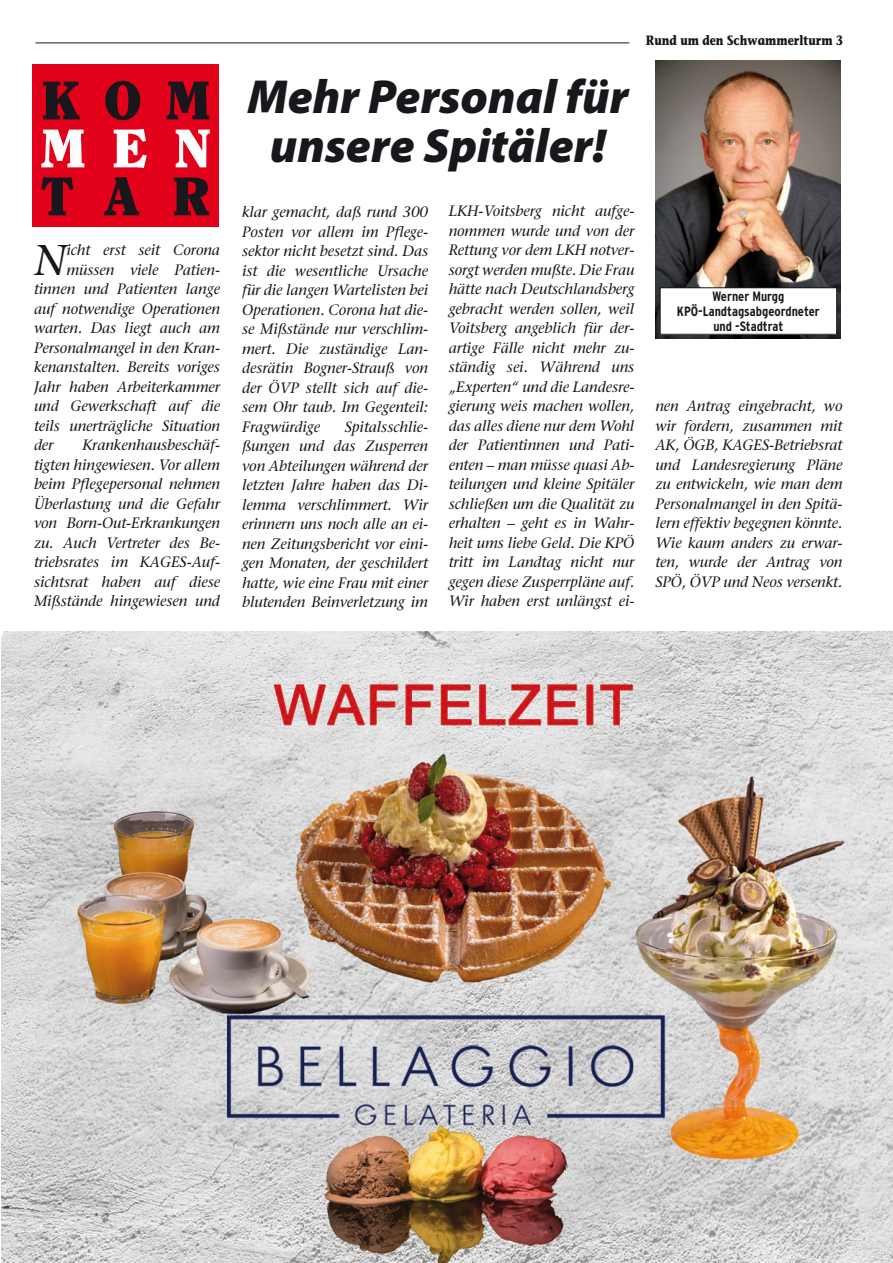
<style>
.page{position:relative;width:893px;height:1263px;background:#fff}
.page>*{position:absolute;margin:0;border:0;box-sizing:border-box;transform-origin:0 0}
.t1{font:900 54px "Clearface";letter-spacing:.51em;color:#1a171c}
.t2{font:900 54px "Clearface";color:#fff}
.Titel_2{font:italic 900 48px/49.5px "Myriad Pro";color:#1a171c;text-align:center}
.swt-twxt{font:italic 42.9px "Stone Serif";color:#1a171c}
.swt-twxt-2{font:italic 15px/19.5px "Stone Serif";letter-spacing:-.005em;color:#1a171c;text-align:justify}
.t3{font:700 condensed 13.5px/15px "Interstate";color:#1a171c;text-align:center}
.t4{font:700 13.5px "Stone Informal";color:#1a171c;scale:.8 1}
</style>
<div class="page">
<hr style="left:35px;top:43px;width:594px;height:1px;background:#1a171c">
<img style="left:656px;top:60px;width:185px;height:278px">
<div style="left:32px;top:64px;width:187px;height:162px;background:#e2001a"></div>
<div style="left:660px;top:288px;width:177px;height:46px;background:#fff"></div>
<div style="left:660px;top:287px;width:177px;height:48px;border:1px solid #1a171c"></div>
<img style="left:1px;top:632px;width:892px;height:631px">
<p class="t1" style="left:41px;top:67px;width:171px">KOM</p>
<p class="t2" style="left:41px;top:115px;width:171px">MEN</p>
<p class="t1" style="left:41px;top:163px;width:171px">TAR</p>
<p class="swt-twxt" style="left:34px;top:234px;width:34px">N</p>
<p class="swt-twxt-2" style="left:66px;top:240px;width:155px">icht erst seit Corona</p>
<p class="swt-twxt-2" style="left:66px;top:260px;width:155px">müssen viele Patien-</p>
<p class="swt-twxt-2" style="left:34px;top:279px;width:188px">tinnen und Patienten lange</p>
<p class="swt-twxt-2" style="left:34px;top:299px;width:188px">auf notwendige Operationen</p>
<p class="swt-twxt-2" style="left:34px;top:318px;width:188px">warten. Das liegt auch am</p>
<p class="swt-twxt-2" style="left:34px;top:338px;width:188px">Personalmangel in den Kran-</p>
<p class="swt-twxt-2" style="left:34px;top:357px;width:188px">kenanstalten. Bereits voriges</p>
<p class="swt-twxt-2" style="left:34px;top:377px;width:188px">Jahr haben Arbeiterkammer</p>
<p class="swt-twxt-2" style="left:34px;top:396px;width:188px">und Gewerkschaft auf die</p>
<p class="swt-twxt-2" style="left:34px;top:416px;width:188px">teils unerträgliche Situation</p>
<p class="swt-twxt-2" style="left:34px;top:435px;width:21px">der</p>
<p class="swt-twxt-2" style="left:34px;top:435px;width:188px;text-indent:48px">Krankenhausbeschäf&shy;tigten hingewiesen. Vor allem beim Pflegepersonal nehmen Überlastung und die Gefahr von Born-Out-Erkrankungen zu. Auch Vertreter des Be&shy;triebsrates im KAGES-Auf&shy;sichtsrat haben auf diese Mißstände hingewiesen und</p>
<p class="t4" style="left:646px;top:31px;width:248px">Rund um den Schwammerlturm 3</p>
<p class="Titel_2" style="left:247px;top:70px;width:383px">Mehr Personal für unsere Spitäler!</p>
<p class="swt-twxt-2" style="left:242px;top:202px;width:188px">klar gemacht, daß rund 300<br>Posten vor allem im Pflege&shy;sektor nicht besetzt sind. Das ist die wesentliche Ursache für die langen Wartelisten bei Operationen. Corona hat die&shy;se Mißstände nur verschlim&shy;mert. Die zuständige Lan&shy;desrätin Bogner-Strauß von der ÖVP stellt sich auf die&shy;sem Ohr taub. Im Gegenteil:<br>Fragwürdige</p>
<p class="swt-twxt-2" style="left:449px;top:201px;width:187px">LKH-Voitsberg nicht aufge&shy;nommen wurde und von der Rettung vor dem LKH notver&shy;sorgt werden mußte. Die Frau hätte nach Deutschlandsberg gebracht werden sollen, weil Voitsberg angeblich für der&shy;artige Fälle nicht mehr zu&shy;ständig sei. Während uns „Experten“ und die Landesre&shy;gierung weis machen wollen, das alles diene nur dem Wohl der Patientinnen und Pati&shy;enten – man müsse quasi Ab&shy;teilungen und kleine Spitäler schließen um die Qualität zu erhalten – geht es in Wahr&shy;heit ums liebe Geld. Die KPÖ tritt im Landtag nicht nur gegen diese Zusperrpläne auf.<br>Wir haben erst unlängst ei-</p>
<p class="swt-twxt-2" style="left:242px;top:417px;width:188px;text-indent:103px">Spitalsschlie&shy;ßungen und das Zusperren von Abteilungen während der letzten Jahre haben das Di&shy;lemma verschlimmert. Wir erinnern uns noch alle an ei&shy;nen Zeitungsbericht vor eini&shy;gen Monaten, der geschildert hatte, wie eine Frau mit einer blutenden Beinverletzung im</p>
<p class="t3" style="left:712px;top:289px;width:74px">Werner Murgg</p>
<p class="t3" style="left:677px;top:304px;width:144px">KPÖ-Landtagsabgeordneter und -Stadtrat</p>
<p class="swt-twxt-2" style="left:655px;top:396px;width:189px">nen Antrag eingebracht, wo wir fordern, zusammen mit AK, ÖGB, KAGES-Betriebsrat und Landesregierung Pläne zu entwickeln, wie man dem Personalmangel in den Spitä&shy;lern effektiv begegnen könnte.<br>Wie kaum anders zu erwar&shy;ten, wurde der Antrag von SPÖ, ÖVP und Neos versenkt.</p>
</div>
